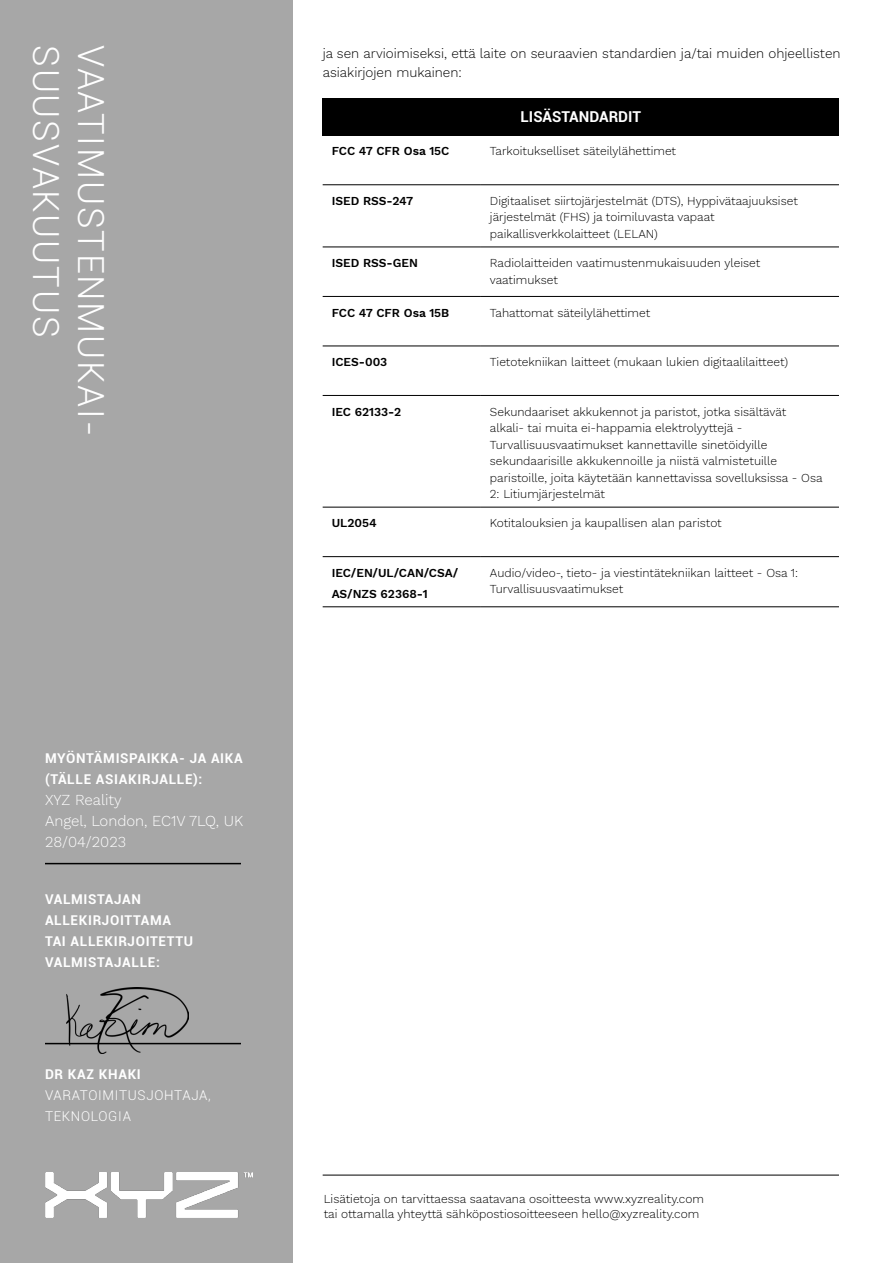
<style>
.page{position:relative;width:893px;height:1263px;background:#fff}
.page>*{position:absolute;margin:0;border:0;box-sizing:border-box;transform-origin:0 0}
.t1{font:300 36px/45px "Roboto";letter-spacing:.05em;color:#fff}
.t2{font:300 15px/21px "Work Sans";color:#fff}
.t3{font:700 15px "Roboto";color:#fff}
.t4{font:700 13.5px/21px "Roboto";letter-spacing:.05em;color:#fff}
.t5{font:300 13.5px/19.5px "Work Sans";color:#000}
.t6{font:300 13.5px/21px "Roboto";letter-spacing:.05em;color:#fff}
.t7{font:300 12px/16.5px "Work Sans";color:#000}
.t8{font:600 12px/21px "Work Sans";color:#000}
</style>
<div class="page">
<div style="left:0;top:0;width:293px;height:1263px;background:#a7a7a7"></div>
<hr style="left:45px;top:863px;width:196px;height:1px;background:#000">
<hr style="left:45px;top:1043px;width:196px;height:1px;background:#000">
<img style="left:67px;top:987px;width:122px;height:67px">
<img style="left:45px;top:1172px;width:208px;height:46px">
<div style="left:323px;top:98px;width:516px;height:37px;background:#000"></div>
<hr style="left:323px;top:135px;width:158px;height:1px;background:#000">
<hr style="left:481px;top:135px;width:358px;height:1px;background:#000">
<hr style="left:323px;top:184px;width:158px;height:1px;background:#000">
<hr style="left:481px;top:184px;width:358px;height:1px;background:#000">
<hr style="left:323px;top:247px;width:158px;height:1px;background:#000">
<hr style="left:481px;top:247px;width:358px;height:1px;background:#000">
<hr style="left:323px;top:296px;width:158px;height:1px;background:#000">
<hr style="left:481px;top:296px;width:358px;height:1px;background:#000">
<hr style="left:323px;top:346px;width:158px;height:1px;background:#000">
<hr style="left:481px;top:346px;width:358px;height:1px;background:#000">
<hr style="left:323px;top:395px;width:158px;height:1px;background:#000">
<hr style="left:481px;top:395px;width:358px;height:1px;background:#000">
<hr style="left:323px;top:507px;width:158px;height:1px;background:#000">
<hr style="left:481px;top:507px;width:358px;height:1px;background:#000">
<hr style="left:323px;top:556px;width:158px;height:1px;background:#000">
<hr style="left:481px;top:556px;width:358px;height:1px;background:#000">
<hr style="left:323px;top:606px;width:158px;height:1px;background:#000">
<hr style="left:481px;top:606px;width:358px;height:1px;background:#000">
<hr style="left:323px;top:1175px;width:516px;height:1px;background:#000">
<h1 class="t1" style="left:115px;top:45px;width:392px;rotate:90deg">VAATIMUSTENMUKAI-<br>SUUSVAKUUTUS</h1>
<p class="t4" style="left:45px;top:747px;width:199px">MYÖNTÄMISPAIKKA- JA AIKA (TÄLLE ASIAKIRJALLE):</p>
<p class="t2" style="left:45px;top:789px;width:200px">XYZ Reality<br>Angel, London, EC1V 7LQ, UK<br>28/04/2023</p>
<p class="t4" style="left:45px;top:888px;width:150px">VALMISTAJAN<br>ALLEKIRJOITTAMA<br>TAI ALLEKIRJOITETTU<br>VALMISTAJALLE:</p>
<p class="t4" style="left:45px;top:1063px;width:97px">DR KAZ KHAKI</p>
<p class="t6" style="left:45px;top:1084px;width:167px">VARATOIMITUSJOHTAJA,<br>TEKNOLOGIA</p>
<p class="t5" style="left:323px;top:43px;width:519px">ja sen arvioimiseksi, että laite on seuraavien standardien ja/tai muiden ohjeellisten asiakirjojen mukainen:</p>
<p class="t3" style="left:521px;top:106px;width:122px">LISÄSTANDARDIT</p>
<p class="t8" style="left:332px;top:140px;width:119px">FCC 47 CFR Osa 15C</p>
<p class="t7" style="left:490px;top:143px;width:188px">Tarkoitukselliset säteilylähettimet</p>
<p class="t8" style="left:332px;top:190px;width:83px">ISED RSS-247</p>
<p class="t7" style="left:490px;top:192px;width:309px">Digitaaliset siirtojärjestelmät (DTS), Hyppivätaajuuksiset järjestelmät (FHS) ja toimiluvasta vapaat paikallisverkkolaitteet (LELAN)</p>
<p class="t8" style="left:332px;top:252px;width:88px">ISED RSS-GEN</p>
<p class="t7" style="left:490px;top:254px;width:272px">Radiolaitteiden vaatimustenmukaisuuden yleiset vaatimukset</p>
<p class="t8" style="left:332px;top:301px;width:119px">FCC 47 CFR Osa 15B</p>
<p class="t7" style="left:490px;top:304px;width:162px">Tahattomat säteilylähettimet</p>
<p class="t8" style="left:332px;top:351px;width:57px">ICES-003</p>
<p class="t7" style="left:490px;top:353px;width:300px">Tietotekniikan laitteet (mukaan lukien digitaalilaitteet)</p>
<p class="t8" style="left:332px;top:400px;width:71px">IEC 62133-2</p>
<p class="t7" style="left:490px;top:403px;width:334px">Sekundaariset akkukennot ja paristot, jotka sisältävät alkali- tai muita ei-happamia elektrolyyttejä - Turvallisuusvaatimukset kannettaville sinetöidyille sekundaarisille akkukennoille ja niistä valmistetuille paristoille, joita käytetään kannettavissa sovelluksissa - Osa 2: Litiumjärjestelmät</p>
<p class="t8" style="left:332px;top:512px;width:46px">UL2054</p>
<p class="t7" style="left:490px;top:514px;width:233px">Kotitalouksien ja kaupallisen alan paristot</p>
<p class="t8" style="left:332px;top:562px;width:128px">IEC/EN/UL/CAN/CSA/<br>AS/NZS 62368-1</p>
<p class="t7" style="left:490px;top:564px;width:310px">Audio/video-, tieto- ja viestintätekniikan laitteet - Osa 1:<br>Turvallisuusvaatimukset</p>
<p class="t7" style="left:324px;top:1190px;width:382px">Lisätietoja on tarvittaessa saatavana osoitteesta www.xyzreality.com</p>
<p class="t7" style="left:324px;top:1205px;width:377px">tai ottamalla yhteyttä sähköpostiosoitteeseen hello@xyzreality.com</p>
</div>
